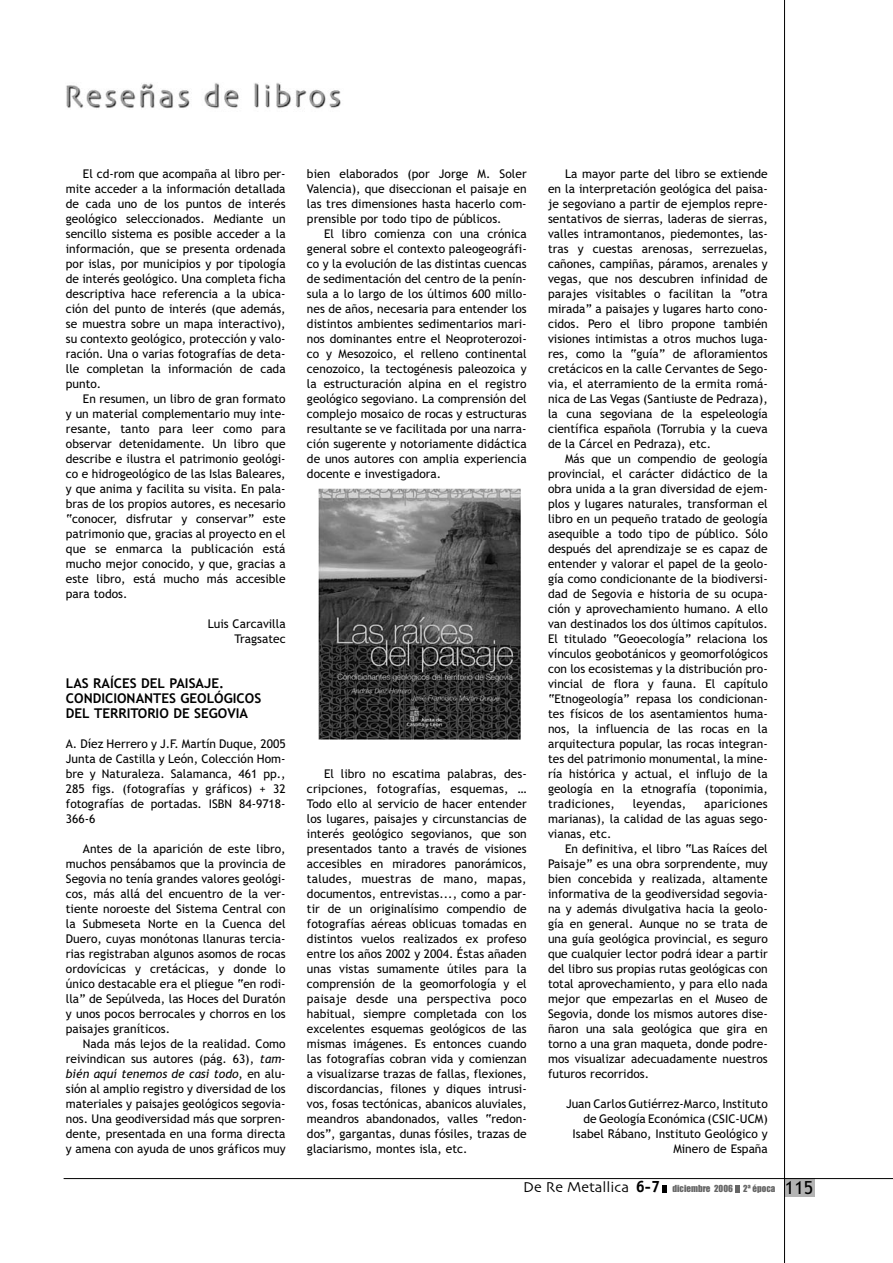
<style>
.page{position:relative;width:893px;height:1263px;background:#fff}
.page>*{position:absolute;margin:0;border:0;box-sizing:border-box;transform-origin:0 0}
.t1{font:700 13.5px/15px "Trebuchet MS";color:#000}
.t2{font:12px/15px "Trebuchet MS";color:#000;text-align:justify}
.t3{font:12px "Trebuchet MS";letter-spacing:.02em;color:#000}
.t4{font:9px "Impact";color:#666}
.s1{font-style:italic}
.s2{font-family:"Skia";font-size:15px;color:#000}
.s3{font-family:"Officina Sans";font-weight:700;font-size:16.5px;color:#000}
.s4{font-family:"Trebuchet MS";font-size:18px;color:#000}
</style>
<div class="page">
<div style="left:784px;top:1179px;width:31px;height:18px;background:#b3b3b3"></div>
<svg style="left:662px;top:1185px;width:5px;height:7px"></svg>
<svg style="left:735px;top:1185px;width:5px;height:7px"></svg>
<img style="left:66px;top:83px;width:124px;height:25px">
<img style="left:204px;top:83px;width:137px;height:26px">
<img style="left:318px;top:489px;width:202px;height:250px">
<hr style="left:64px;top:1178px;width:828px;height:1px;background:#000">
<hr style="left:784px;top:0;width:1px;height:1263px;background:#000">
<p class="t2" style="left:66px;top:167px;width:221px;text-indent:17px">El cd-rom que acompaña al libro per&shy;mite acceder a la información detallada de cada uno de los puntos de interés geológico seleccionados. Mediante un sencillo sistema es posible acceder a la información, que se presenta ordenada por islas, por municipios y por tipología de interés geológico. Una completa ficha descriptiva hace referencia a la ubica&shy;ción del punto de interés (que además, se muestra sobre un mapa interactivo), su contexto geológico, protección y valo&shy;ración. Una o varias fotografías de deta&shy;lle completan la información de cada punto.</p>
<p class="t2" style="left:66px;top:392px;width:221px;text-indent:17px">En resumen, un libro de gran formato y un material complementario muy inte&shy;resante, tanto para leer como para observar detenidamente. Un libro que describe e ilustra el patrimonio geológi&shy;co e hidrogeológico de las Islas Baleares, y que anima y facilita su visita. En pala&shy;bras de los propios autores, es necesario “conocer, disfrutar y conservar” este patrimonio que, gracias al proyecto en el que se enmarca la publicación está mucho mejor conocido, y que, gracias a este libro, está mucho más accesible para todos.</p>
<p class="t2" style="left:208px;top:617px;width:79px;text-align:right">Luis Carcavilla<br>Tragsatec</p>
<p class="t1" style="left:66px;top:675px;width:197px">LAS RAÍCES DEL PAISAJE.<br>CONDICIONANTES GEOLÓGICOS<br>DEL TERRITORIO DE SEGOVIA</p>
<p class="t2" style="left:66px;top:737px;width:221px">A. Díez Herrero y J.F. Martín Duque, 2005<br>Junta de Castilla y León, Colección Hom&shy;bre y Naturaleza. Salamanca, 461 pp., 285 figs. (fotografías y gráficos) + 32 fotografías de portadas. ISBN 84-9718- 366-6</p>
<p class="t2" style="left:66px;top:842px;width:221px;text-indent:17px">Antes de la aparición de este libro, muchos pensábamos que la provincia de Segovia no tenía grandes valores geológi&shy;cos, más allá del encuentro de la ver&shy;tiente noroeste del Sistema Central con la Submeseta Norte en la Cuenca del Duero, cuyas monótonas llanuras tercia&shy;rias registraban algunos asomos de rocas ordovícicas y cretácicas, y donde lo único destacable era el pliegue “en rodi&shy;lla” de Sepúlveda, las Hoces del Duratón y unos pocos berrocales y chorros en los paisajes graníticos.</p>
<p class="t2" style="left:66px;top:1037px;width:221px;text-indent:17px">Nada más lejos de la realidad. Como reivindican sus autores (pág. 63), <span class="s1">tam&shy;bién aquí tenemos de casi todo</span>, en alu&shy;sión al amplio registro y diversidad de los materiales y paisajes geológicos segovia&shy;nos. Una geodiversidad más que sorpren&shy;dente, presentada en una forma directa y amena con ayuda de unos gráficos muy</p>
<p class="t2" style="left:307px;top:167px;width:221px">bien elaborados (por Jorge M. Soler Valencia), que diseccionan el paisaje en las tres dimensiones hasta hacerlo com&shy;prensible por todo tipo de públicos.</p>
<p class="t2" style="left:307px;top:227px;width:221px;text-indent:17px">El libro comienza con una crónica general sobre el contexto paleogeográfi&shy;co y la evolución de las distintas cuencas de sedimentación del centro de la penín&shy;sula a lo largo de los últimos 600 millo&shy;nes de años, necesaria para entender los distintos ambientes sedimentarios mari&shy;nos dominantes entre el Neoproterozoi&shy;co y Mesozoico, el relleno continental cenozoico, la tectogénesis paleozoica y la estructuración alpina en el registro geológico segoviano. La comprensión del complejo mosaico de rocas y estructuras resultante se ve facilitada por una narra&shy;ción sugerente y notoriamente didáctica de unos autores con amplia experiencia docente e investigadora.</p>
<p class="t2" style="left:307px;top:767px;width:221px;text-indent:17px">El libro no escatima palabras, des&shy;cripciones, fotografías, esquemas, … Todo ello al servicio de hacer entender los lugares, paisajes y circunstancias de interés geológico segovianos, que son presentados tanto a través de visiones accesibles en miradores panorámicos, taludes, muestras de mano, mapas, documentos, entrevistas..., como a par&shy;tir de un originalísimo compendio de fotografías aéreas oblicuas tomadas en distintos vuelos realizados ex profeso entre los años 2002 y 2004. Éstas añaden unas vistas sumamente útiles para la comprensión de la geomorfología y el paisaje desde una perspectiva poco habitual, siempre completada con los excelentes esquemas geológicos de las mismas imágenes. Es entonces cuando las fotografías cobran vida y comienzan a visualizarse trazas de fallas, flexiones, discordancias, filones y diques intrusi&shy;vos, fosas tectónicas, abanicos aluviales, meandros abandonados, valles “redon&shy;dos”, gargantas, dunas fósiles, trazas de glaciarismo, montes isla, etc.</p>
<p class="t2" style="left:548px;top:167px;width:221px;text-indent:17px">La mayor parte del libro se extiende en la interpretación geológica del paisa&shy;je segoviano a partir de ejemplos repre&shy;sentativos de sierras, laderas de sierras, valles intramontanos, piedemontes, las&shy;tras y cuestas arenosas, serrezuelas, cañones, campiñas, páramos, arenales y vegas, que nos descubren infinidad de parajes visitables o facilitan la “otra mirada” a paisajes y lugares harto cono&shy;cidos. Pero el libro propone también visiones intimistas a otros muchos luga&shy;res, como la “guía” de afloramientos cretácicos en la calle Cervantes de Sego&shy;via, el aterramiento de la ermita romá&shy;nica de Las Vegas (Santiuste de Pedraza), la cuna segoviana de la espeleología científica española (Torrubia y la cueva de la Cárcel en Pedraza), etc.</p>
<p class="t2" style="left:548px;top:452px;width:221px;text-indent:17px">Más que un compendio de geología provincial, el carácter didáctico de la obra unida a la gran diversidad de ejem&shy;plos y lugares naturales, transforman el libro en un pequeño tratado de geología asequible a todo tipo de público. Sólo después del aprendizaje se es capaz de entender y valorar el papel de la geolo&shy;gía como condicionante de la biodiversi&shy;dad de Segovia e historia de su ocupa&shy;ción y aprovechamiento humano. A ello van destinados los dos últimos capítulos.<br>El titulado “Geoecología” relaciona los vínculos geobotánicos y geomorfológicos con los ecosistemas y la distribución pro&shy;vincial de flora y fauna. El capítulo “Etnogeología” repasa los condicionan&shy;tes físicos de los asentamientos huma&shy;nos, la influencia de las rocas en la arquitectura popular, las rocas integran&shy;tes del patrimonio monumental, la mine&shy;ría histórica y actual, el influjo de la geología en la etnografía (toponimia, tradiciones,</p>
<p class="t3" style="left:632px;top:799px;width:55px">leyendas,</p>
<p class="t2" style="left:548px;top:797px;width:221px;text-indent:156px">apariciones marianas), la calidad de las aguas sego&shy;vianas, etc.</p>
<p class="t2" style="left:548px;top:842px;width:221px;text-indent:17px">En definitiva, el libro “Las Raíces del Paisaje” es una obra sorprendente, muy bien concebida y realizada, altamente informativa de la geodiversidad segovia&shy;na y además divulgativa hacia la geolo&shy;gía en general. Aunque no se trata de una guía geológica provincial, es seguro que cualquier lector podrá idear a partir del libro sus propias rutas geológicas con total aprovechamiento, y para ello nada mejor que empezarlas en el Museo de Segovia, donde los mismos autores dise&shy;ñaron una sala geológica que gira en torno a una gran maqueta, donde podre&shy;mos visualizar adecuadamente nuestros futuros recorridos.</p>
<p class="t2" style="left:566px;top:1097px;width:203px;text-align:right">Juan Carlos Gutiérrez-Marco, Instituto de Geología Económica (CSIC-UCM)<br>Isabel Rábano, Instituto Geológico y<br>Minero de España</p>
<p class="t4" style="left:523px;top:1186px;width:291px"><span class="s2">De Re Metallica</span> <span class="s3">6-7</span> diciembre 2006 2ª época <span class="s4">115</span></p>
</div>
